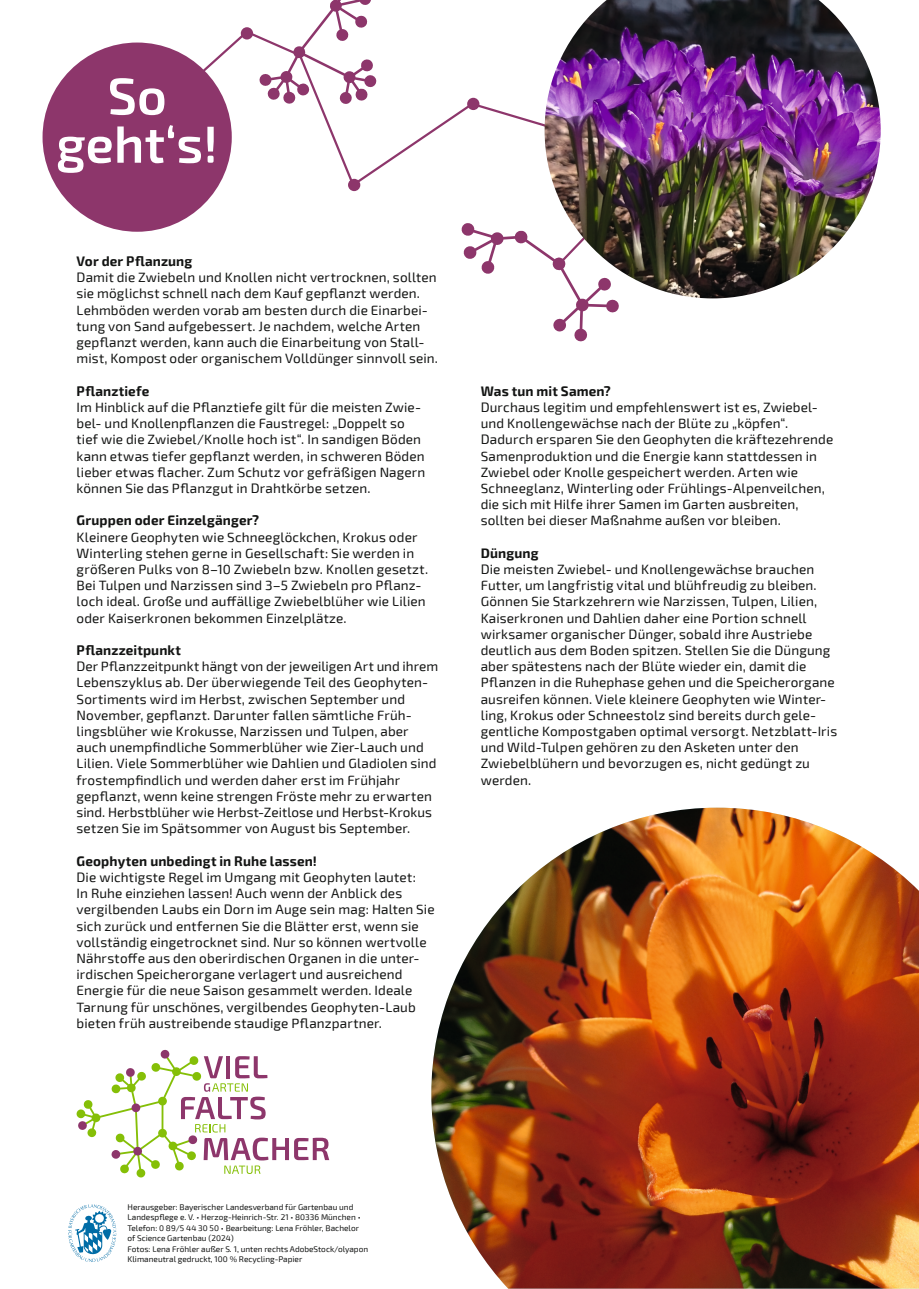
<style>
.page{position:relative;width:919px;height:1289px;background:#fff}
.page>*{position:absolute;margin:0;border:0;box-sizing:border-box;transform-origin:0 0}
.t1{font:600 51.75px/48.3px "Exo 2";color:#fff;text-align:center}
.t2{font:13.5px/16.2px "Exo 2";letter-spacing:.01em;color:#131413}
.t3{font:700 13.5px "Exo 2";letter-spacing:.01em;color:#131413}
.t4{font:8.25px/10.5px "Exo 2";color:#131413}
</style>
<div class="page">
<svg style="left:147px;top:30px;width:397px;height:202px"></svg>
<svg style="left:76px;top:1049px;width:253px;height:128px"></svg>
<svg style="left:68px;top:1204px;width:49px;height:57px"></svg>
<div style="left:43px;top:43px;width:189px;height:189px;background:#8d366b;border-radius:50%"></div>
<img style="left:431px;top:807px;width:487px;height:481px">
<img style="left:544px;top:0;width:336px;height:298px">
<svg style="left:461px;top:222px;width:158px;height:120px"></svg>
<svg style="left:259px;top:0;width:118px;height:104px"></svg>
<div style="left:467px;top:98px;width:12px;height:12px;background:#8d366b;border-radius:50%"></div>
<div style="left:348px;top:179px;width:12px;height:12px;background:#8d366b;border-radius:50%"></div>
<div style="left:241px;top:27px;width:12px;height:13px;background:#8d366b;border-radius:50%"></div>
<h1 class="t1" style="left:56px;top:70px;width:163px">So geht‘s!</h1>
<p class="t3" style="left:77px;top:251px;width:117px">Vor der Pflanzung</p>
<p class="t2" style="left:77px;top:269px;width:363px">Damit die Zwiebeln und Knollen nicht vertrocknen, sollten sie möglichst schnell nach dem Kauf gepflanzt werden.<br>Lehmböden werden vorab am besten durch die Einarbei&shy;tung von Sand aufgebessert. Je nachdem, welche Arten gepflanzt werden, kann auch die Einarbeitung von Stall&shy;mist, Kompost oder organischem Volldünger sinnvoll sein.</p>
<p class="t3" style="left:77px;top:381px;width:74px">Pflanztiefe</p>
<p class="t2" style="left:77px;top:398px;width:350px">Im Hinblick auf die Pflanztiefe gilt für die meisten Zwie&shy;bel- und Knollenpflanzen die Faustregel: „Doppelt so tief wie die Zwiebel/Knolle hoch ist“. In sandigen Böden kann etwas tiefer gepflanzt werden, in schweren Böden lieber etwas flacher. Zum Schutz vor gefräßigen Nagern können Sie das Pflanzgut in Drahtkörbe setzen.</p>
<p class="t3" style="left:77px;top:510px;width:184px">Gruppen oder Einzelgänger?</p>
<p class="t2" style="left:77px;top:528px;width:353px">Kleinere Geophyten wie Schneeglöckchen, Krokus oder Winterling stehen gerne in Gesellschaft: Sie werden in größeren Pulks von 8–10 Zwiebeln bzw. Knollen gesetzt.<br>Bei Tulpen und Narzissen sind 3–5 Zwiebeln pro Pflanz&shy;loch ideal. Große und auffällige Zwiebelblüher wie Lilien oder Kaiserkronen bekommen Einzelplätze.</p>
<p class="t3" style="left:77px;top:640px;width:106px">Pflanzzeitpunkt</p>
<p class="t2" style="left:77px;top:658px;width:363px">Der Pflanzzeitpunkt hängt von der jeweiligen Art und ihrem Lebenszyklus ab. Der überwiegende Teil des Geophyten-Sortiments wird im Herbst, zwischen September und November, gepflanzt. Darunter fallen sämtliche Früh&shy;lingsblüher wie Krokusse, Narzissen und Tulpen, aber auch unempfindliche Sommerblüher wie Zier-Lauch und Lilien. Viele Sommerblüher wie Dahlien und Gladiolen sind frostempfindlich und werden daher erst im Frühjahr gepflanzt, wenn keine strengen Fröste mehr zu erwarten sind. Herbstblüher wie Herbst-Zeitlose und Herbst-Krokus setzen Sie im Spätsommer von August bis September.</p>
<p class="t3" style="left:77px;top:850px;width:242px">Geophyten unbedingt in Ruhe lassen!</p>
<p class="t2" style="left:77px;top:868px;width:359px">Die wichtigste Regel im Umgang mit Geophyten lautet:<br>In Ruhe einziehen lassen! Auch wenn der Anblick des vergilbenden Laubs ein Dorn im Auge sein mag: Halten Sie sich zurück und entfernen Sie die Blätter erst, wenn sie vollständig eingetrocknet sind. Nur so können wertvolle Nährstoffe aus den oberirdischen Organen in die unter&shy;irdischen Speicherorgane verlagert und ausreichend Energie für die neue Saison gesammelt werden. Ideale Tarnung für unschönes, vergilbendes Geophyten-Laub bieten früh austreibende staudige Pflanzpartner.</p>
<p class="t3" style="left:480px;top:381px;width:132px">Was tun mit Samen?</p>
<p class="t2" style="left:480px;top:398px;width:354px">Durchaus legitim und empfehlenswert ist es, Zwiebel&shy;und Knollengewächse nach der Blüte zu „köpfen“.<br>Dadurch ersparen Sie den Geophyten die kräftezehrende Samenproduktion und die Energie kann stattdessen in Zwiebel oder Knolle gespeichert werden. Arten wie Schneeglanz, Winterling oder Frühlings-Alpenveilchen, die sich mit Hilfe ihrer Samen im Garten ausbreiten, sollten bei dieser Maßnahme außen vor bleiben.</p>
<p class="t3" style="left:480px;top:543px;width:59px">Düngung</p>
<p class="t2" style="left:480px;top:560px;width:358px">Die meisten Zwiebel- und Knollengewächse brauchen Futter, um langfristig vital und blühfreudig zu bleiben.<br>Gönnen Sie Starkzehrern wie Narzissen, Tulpen, Lilien, Kaiserkronen und Dahlien daher eine Portion schnell wirksamer organischer Dünger, sobald ihre Austriebe deutlich aus dem Boden spitzen. Stellen Sie die Düngung aber spätestens nach der Blüte wieder ein, damit die Pflanzen in die Ruhephase gehen und die Speicherorgane ausreifen können. Viele kleinere Geophyten wie Winter&shy;ling, Krokus oder Schneestolz sind bereits durch gele&shy;gentliche Kompostgaben optimal versorgt. Netzblatt-Iris und Wild-Tulpen gehören zu den Asketen unter den Zwiebelblühern und bevorzugen es, nicht gedüngt zu werden.</p>
<p class="t4" style="left:128px;top:1201px;width:242px">Herausgeber: Bayerischer Landesverband für Gartenbau und Landespflege e. V. • Herzog-Heinrich-Str. 21 • 80336 München • Telefon: 0 89/5 44 30 50 • Bearbeitung: Lena Fröhler, Bachelor of Science Gartenbau (2024)<br>Fotos: Lena Fröhler außer S. 1, unten rechts AdobeStock/olyapon Klimaneutral gedruckt, 100 % Recycling-Papier</p>
</div>
